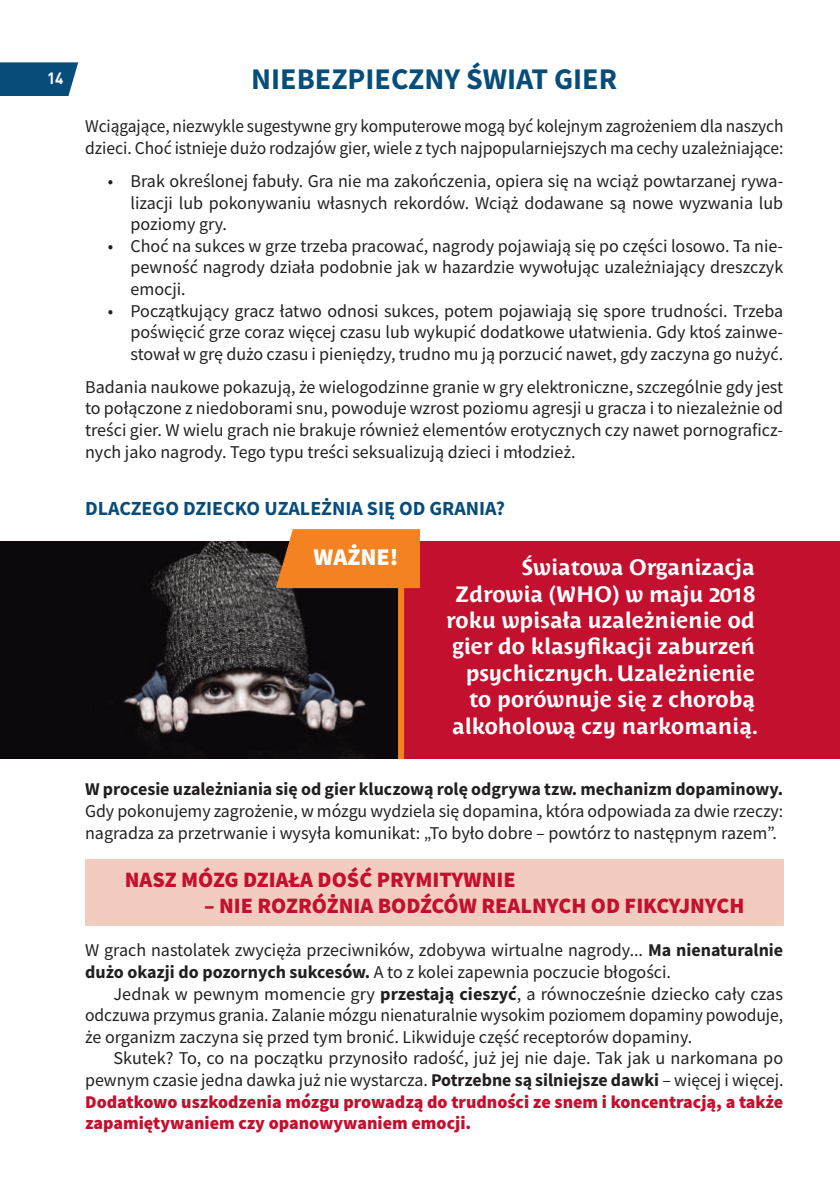
<style>
.page{position:relative;width:840px;height:1191px;background:#fff}
.page>*{position:absolute;margin:0;border:0;box-sizing:border-box;transform-origin:0 0}
.t1{font:700 30px "Source Sans Pro";color:#074d79}
.t2{font:900 24px "Source Sans Pro";color:#fff}
.t3{font:700 22px/26.4px "Costa Ptf";color:#fff;text-align:right}
.t4{font:900 22px "Source Sans Pro";color:#c3102e}
.t5{font:700 20px "Source Sans Pro";color:#074d79}
.t6{font:18px/21.6px "Source Sans Pro";color:#231f20;text-align:justify}
.t7{font:18px/21.6px "Source Sans Pro";color:#231f20;scale:.96 1}
.t8{font:700 18px "Source Sans Pro";color:#231f20}
.t9{font:700 16px "DIN Pl";color:#fff;scale:.95 1}
.s1{font-weight:700}
.s2{font-weight:900;color:#c3102e}
</style>
<div class="page">
<svg style="left:0;top:62px;width:78px;height:34px;background:#185982"></svg>
<div style="left:85px;top:859px;width:697px;height:66px;background:#f3ccc0"></div>
<img style="left:0;top:541px;width:398px;height:218px">
<div style="left:401px;top:541px;width:438px;height:218px;background:#c3102e"></div>
<div style="left:398px;top:541px;width:6px;height:218px;background:#f58220"></div>
<svg style="left:276px;top:529px;width:144px;height:59px;background:#ed8125"></svg>
<p class="t9" style="left:47px;top:68px;width:19px">14</p>
<h1 class="t1" style="left:251px;top:62px;width:367px">NIEBEZPIECZNY ŚWIAT GIER</h1>
<p class="t7" style="left:85px;top:116px;width:728px">Wciągające, niezwykle sugestywne gry komputerowe mogą być kolejnym zagrożeniem dla naszych dzieci. Choć istnieje dużo rodzajów gier, wiele z tych najpopularniejszych ma cechy uzależniające:</p>
<p class="t6" style="left:130px;top:170px;width:654px;text-indent:-23px">• Brak określonej fabuły. Gra nie ma zakończenia, opiera się na wciąż powtarzanej rywa&shy;lizacji lub pokonywaniu własnych rekordów. Wciąż dodawane są nowe wyzwania lub poziomy gry.</p>
<p class="t6" style="left:130px;top:235px;width:654px;text-indent:-23px">• Choć na sukces w grze trzeba pracować, nagrody pojawiają się po części losowo. Ta nie&shy;pewność nagrody działa podobnie jak w hazardzie wywołując uzależniający dreszczyk emocji.</p>
<p class="t6" style="left:130px;top:300px;width:654px;text-indent:-23px">• Początkujący gracz łatwo odnosi sukces, potem pojawiają się spore trudności. Trzeba poświęcić grze coraz więcej czasu lub wykupić dodatkowe ułatwienia. Gdy ktoś zainwe&shy;stował w grę dużo czasu i pieniędzy, trudno mu ją porzucić nawet, gdy zaczyna go nużyć.</p>
<p class="t6" style="left:85px;top:376px;width:699px">Badania naukowe pokazują, że wielogodzinne granie w gry elektroniczne, szczególnie gdy jest to połączone z niedoborami snu, powoduje wzrost poziomu agresji u gracza i to niezależnie od treści gier. W wielu grach nie brakuje również elementów erotycznych czy nawet pornograficz&shy;nych jako nagrody. Tego typu treści seksualizują dzieci i młodzież.</p>
<p class="t5" style="left:85px;top:496px;width:421px">DLACZEGO DZIECKO UZALEŻNIA SIĘ OD GRANIA?</p>
<h2 class="t2" style="left:313px;top:543px;width:86px">WAŻNE!</h2>
<p class="t3" style="left:446px;top:554px;width:313px">Światowa Organizacja<br>Zdrowia (WHO) w maju 2018 roku wpisała uzależnienie od gier do klasyfikacji zaburzeń psychicznych. Uzależnienie to porównuje się z chorobą alkoholową czy narkomanią.</p>
<p class="t8" style="left:85px;top:779px;width:699px">W procesie uzależniania się od gier kluczową rolę odgrywa tzw. mechanizm dopaminowy.</p>
<p class="t6" style="left:85px;top:800px;width:699px">Gdy pokonujemy zagrożenie, w mózgu wydziela się dopamina, która odpowiada za dwie rzeczy: nagradza za przetrwanie i wysyła komunikat: „To było dobre – powtórz to następnym razem”.</p>
<p class="t4" style="left:125px;top:866px;width:392px">NASZ MÓZG DZIAŁA DOŚĆ PRYMITYWNIE</p>
<p class="t4" style="left:204px;top:893px;width:541px">– NIE ROZRÓŻNIA BODŹCÓW REALNYCH OD FIKCYJNYCH</p>
<p class="t6" style="left:85px;top:939px;width:699px">W grach nastolatek zwycięża przeciwników, zdobywa wirtualne nagrody... <span class="s1">Ma nienaturalnie dużo okazji do pozornych sukcesów.</span> A to z kolei zapewnia poczucie błogości.</p>
<p class="t6" style="left:85px;top:983px;width:699px;text-indent:28px">Jednak w pewnym momencie gry <span class="s1">przestają cieszyć</span>, a równocześnie dziecko cały czas odczuwa przymus grania. Zalanie mózgu nienaturalnie wysokim poziomem dopaminy powoduje, że organizm zaczyna się przed tym bronić. Likwiduje część receptorów dopaminy.</p>
<p class="t6" style="left:85px;top:1047px;width:699px;text-indent:28px">Skutek? To, co na początku przynosiło radość, już jej nie daje. Tak jak u narkomana po pewnym czasie jedna dawka już nie wystarcza. <span class="s1">Potrzebne są silniejsze dawki</span> – więcej i więcej.<br><span class="s2">Dodatkowo uszkodzenia mózgu prowadzą do trudności ze snem i koncentracją, a także zapamiętywaniem czy opanowywaniem emocji.</span></p>
</div>
